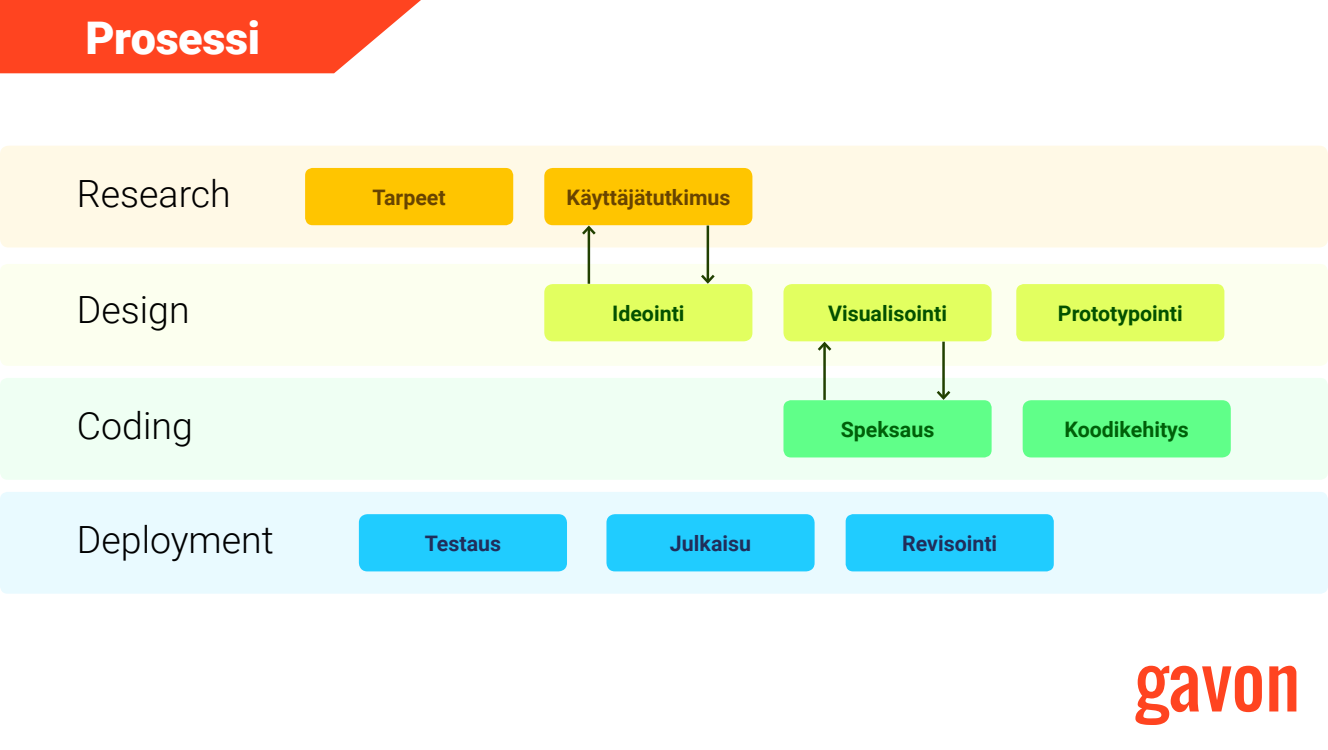
<style>
.page{position:relative;width:1328px;height:750px;background:#fff}
.page>*{position:absolute;margin:0;border:0;box-sizing:border-box;transform-origin:0 0}
.t1{font:900 45px "Roboto";letter-spacing:-.005em;color:#fff}
.t2{font:300 37.5px "Roboto";color:#000}
.t3{font:700 21.38px "Roboto";color:#035100}
.t4{font:700 21.38px "Roboto";color:#202e5b}
.t5{font:700 21.38px "Roboto";color:#684400}
.t6{font:700 21.38px "Roboto";color:#006009}
</style>
<div class="page">
<svg style="left:1135px;top:666px;width:126px;height:59px"></svg>
<svg style="left:1269px;top:666px;width:27px;height:45px"></svg>
<div style="left:0;top:146px;width:1328px;height:102px;background:#fff9e6;border-radius:9px"></div>
<div style="left:0;top:264px;width:1328px;height:102px;background:#fcffef;border-radius:8px"></div>
<div style="left:0;top:378px;width:1328px;height:102px;background:#effff3;border-radius:8px"></div>
<div style="left:0;top:492px;width:1328px;height:102px;background:#e9faff;border-radius:8px"></div>
<div style="left:305px;top:168px;width:208px;height:57px;background:#ffc500;border-radius:8px"></div>
<div style="left:544px;top:168px;width:208px;height:57px;background:#ffc500;border-radius:9px"></div>
<div style="left:544px;top:284px;width:208px;height:57px;background:#e2ff60;border-radius:9px"></div>
<div style="left:783px;top:284px;width:208px;height:57px;background:#e2ff60;border-radius:9px"></div>
<div style="left:1016px;top:284px;width:208px;height:57px;background:#e2ff60;border-radius:8px"></div>
<div style="left:1022px;top:400px;width:208px;height:57px;background:#60ff89;border-radius:9px"></div>
<div style="left:359px;top:514px;width:208px;height:57px;background:#20ccff;border-radius:9px"></div>
<div style="left:783px;top:400px;width:208px;height:57px;background:#60ff89;border-radius:8px"></div>
<div style="left:606px;top:514px;width:208px;height:57px;background:#20ccff;border-radius:9px"></div>
<div style="left:845px;top:514px;width:208px;height:57px;background:#20ccff;border-radius:8px"></div>
<hr style="left:942px;top:342px;width:2px;height:56px;background:#214000">
<svg style="left:934px;top:388px;width:19px;height:13px"></svg>
<hr style="left:706px;top:226px;width:3px;height:56px;background:#214000">
<svg style="left:698px;top:272px;width:19px;height:13px"></svg>
<hr style="left:823px;top:344px;width:3px;height:56px;background:#214000">
<svg style="left:815px;top:341px;width:19px;height:12px"></svg>
<hr style="left:587px;top:227px;width:3px;height:57px;background:#214000">
<svg style="left:579px;top:225px;width:19px;height:12px"></svg>
<svg style="left:0;top:0;width:421px;height:73px;background:#ff5736"></svg>
<p class="t1" style="left:86px;top:6px;width:176px">Prosessi</p>
<p class="t2" style="left:77px;top:167px;width:155px">Research</p>
<p class="t2" style="left:77px;top:283px;width:114px">Design</p>
<p class="t2" style="left:77px;top:399px;width:117px">Coding</p>
<p class="t2" style="left:77px;top:513px;width:198px">Deployment</p>
<p class="t5" style="left:372px;top:182px;width:75px">Tarpeet</p>
<p class="t5" style="left:566px;top:182px;width:165px">Käyttäjätutkimus</p>
<p class="t3" style="left:612px;top:298px;width:74px">Ideointi</p>
<p class="t3" style="left:828px;top:298px;width:120px">Visualisointi</p>
<p class="t3" style="left:1057px;top:298px;width:126px">Prototypointi</p>
<p class="t4" style="left:425px;top:528px;width:78px">Testaus</p>
<p class="t6" style="left:840px;top:414px;width:95px">Speksaus</p>
<p class="t4" style="left:670px;top:528px;width:83px">Julkaisu</p>
<p class="t4" style="left:902px;top:528px;width:97px">Revisointi</p>
<p class="t6" style="left:1064px;top:414px;width:126px">Koodikehitys</p>
</div>
